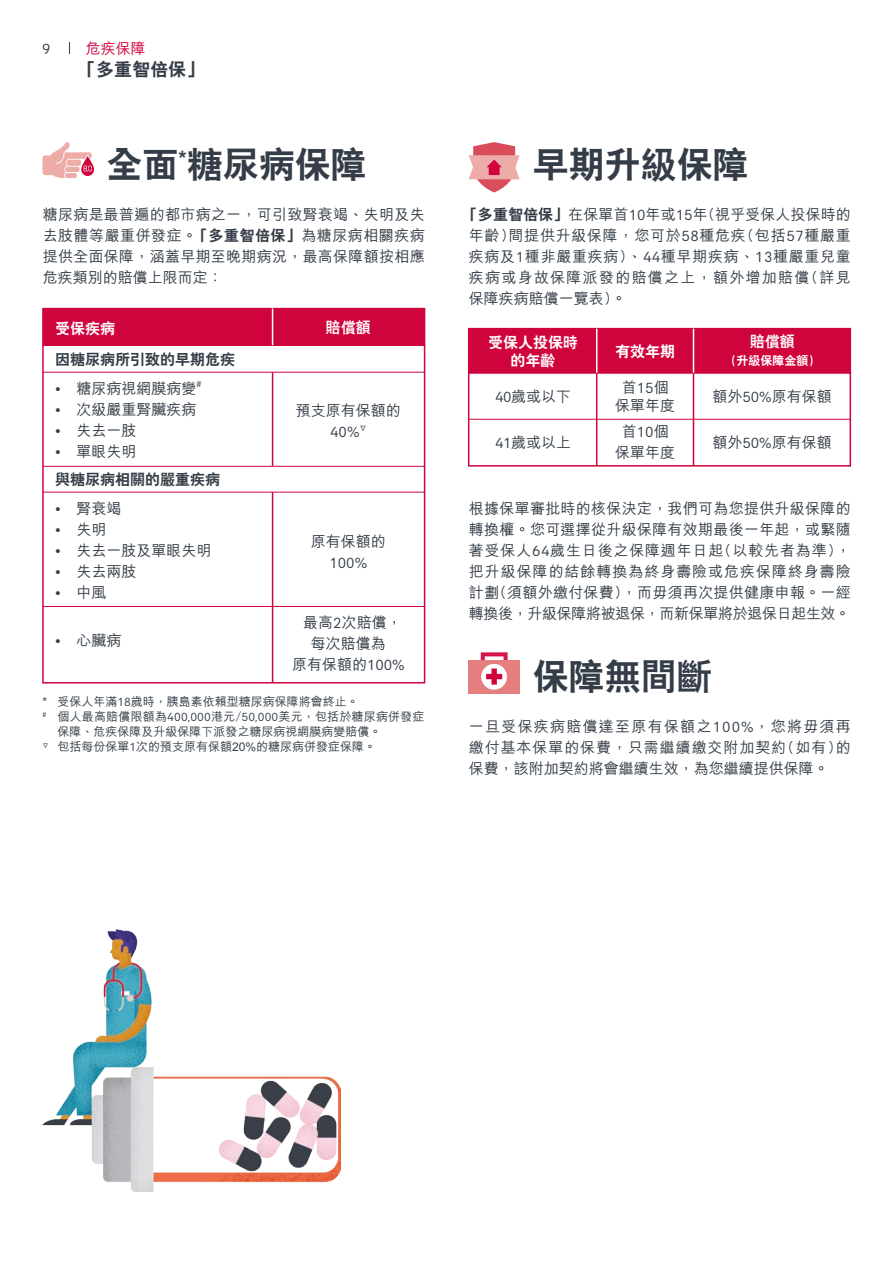
<style>
.page{position:relative;width:893px;height:1263px;background:#fff}
.page>*{position:absolute;margin:0;border:0;box-sizing:border-box;transform-origin:0 0}
.t1{font:800 36px "C Hei 2 HK";color:#343d47}
.t2{font:800 18px "C Hei 2 HK";color:#343d47}
.t3{font:500 15px/21px "M Hei HK";color:#343d47;text-align:justify}
.t4{font:800 15px/18px "C Hei 2 HK";color:#fff;text-align:center}
.t5{font:800 15px "C Hei 2 HK";color:#343d47}
.t6{font:15px "AIA Everest";color:#343d47}
.t7{font:500 15px "M Hei HK";color:#d0043d}
.t8{font:500 12px "M Hei HK";color:#343d47}
.t9{font:800 12px "C Hei 2 HK";color:#fff}
.s1{font-family:"C Hei 2 HK";font-weight:800}
.s2{font-family:"AIA Everest";font-weight:400}
</style>
<div class="page">
<div style="left:468px;top:328px;width:383px;height:45px;background:#d0043d"></div>
<div style="left:468px;top:372px;width:383px;height:95px;border:2px solid #d0043d"></div>
<hr style="left:596px;top:373px;width:1px;height:93px;background:#d0043d">
<hr style="left:469px;top:372px;width:381px;height:1px;background:#d0043d">
<hr style="left:469px;top:419px;width:382px;height:1px;background:#d0043d">
<hr style="left:596px;top:329px;width:1px;height:44px;background:#fff">
<hr style="left:693px;top:373px;width:1px;height:93px;background:#d0043d">
<hr style="left:693px;top:329px;width:1px;height:44px;background:#fff">
<div style="left:469px;top:660px;width:51px;height:34px;background:#e47e7f"></div>
<svg style="left:481px;top:664px;width:26px;height:26px"></svg>
<svg style="left:481px;top:652px;width:27px;height:33px"></svg>
<svg style="left:469px;top:142px;width:51px;height:50px"></svg>
<div style="left:42px;top:308px;width:383px;height:38px;background:#d0043d"></div>
<div style="left:42px;top:344px;width:383px;height:339px;border:2px solid #d0043d"></div>
<hr style="left:43px;top:345px;width:381px;height:1px;background:#d0043d">
<hr style="left:43px;top:372px;width:381px;height:1px;background:#d0043d">
<hr style="left:272px;top:309px;width:1px;height:36px;background:#fff">
<hr style="left:43px;top:466px;width:381px;height:1px;background:#d0043d">
<hr style="left:43px;top:492px;width:381px;height:1px;background:#d0043d">
<hr style="left:43px;top:606px;width:381px;height:1px;background:#d0043d">
<hr style="left:272px;top:372px;width:1px;height:94px;background:#d0043d">
<hr style="left:272px;top:492px;width:1px;height:190px;background:#d0043d">
<svg style="left:42px;top:142px;width:52px;height:36px"></svg>
<img style="left:43px;top:930px;width:297px;height:261px">
<p class="t6" style="left:42px;top:40px;width:10px">9</p>
<p class="t7" style="left:86px;top:38px;width:61px">危疾保障</p>
<p class="t2" style="left:78px;top:60px;width:127px">「多重智倍保」</p>
<h1 class="t1" style="left:107px;top:147px;width:262px">全面<sup>*</sup>糖尿病保障</h1>
<p class="t3" style="left:43px;top:203px;width:383px">糖尿病是最普遍的都市病之一，可引致腎衰竭、失明及失去肢體等嚴重併發症。<span class="s1">「多重智倍保」</span>為糖尿病相關疾病提供全面保障，涵蓋早期至晚期病況，最高保障額按相應危疾類別的賠償上限而定：</p>
<p class="t4" style="left:55px;top:319px;width:61px">受保疾病</p>
<p class="t5" style="left:55px;top:352px;width:181px">因糖尿病所引致的早期危疾</p>
<p class="t3" style="left:55px;top:376px;width:148px"><span class="s2">•</span> 糖尿病視網膜病變<sup>#</sup></p>
<p class="t3" style="left:55px;top:397px;width:143px"><span class="s2">•</span> 次級嚴重腎臟疾病</p>
<p class="t3" style="left:55px;top:418px;width:83px"><span class="s2">•</span> 失去一肢</p>
<p class="t3" style="left:55px;top:439px;width:83px"><span class="s2">•</span> 單眼失明</p>
<p class="t5" style="left:55px;top:472px;width:166px">與糖尿病相關的嚴重疾病</p>
<p class="t3" style="left:55px;top:496px;width:68px"><span class="s2">•</span> 腎衰竭</p>
<p class="t3" style="left:55px;top:517px;width:53px"><span class="s2">•</span> 失明</p>
<p class="t3" style="left:55px;top:538px;width:158px"><span class="s2">•</span> 失去一肢及單眼失明</p>
<p class="t3" style="left:55px;top:559px;width:83px"><span class="s2">•</span> 失去兩肢</p>
<p class="t3" style="left:55px;top:580px;width:53px"><span class="s2">•</span> 中風</p>
<p class="t3" style="left:55px;top:629px;width:68px"><span class="s2">•</span> 心臟病</p>
<p class="t4" style="left:326px;top:318px;width:46px">賠償額</p>
<p class="t3" style="left:296px;top:398px;width:106px">預支原有保額的</p>
<p class="t6" style="left:330px;top:423px;width:38px">40%<sup>▽</sup></p>
<p class="t3" style="left:311px;top:530px;width:76px">原有保額的</p>
<p class="t6" style="left:329px;top:555px;width:39px">100%</p>
<p class="t3" style="left:292px;top:611px;width:114px;text-align:center">最高<span class="s2">2</span>次賠償，每次賠償為<br>原有保額的<span class="s2">100%</span></p>
<p class="t8" style="left:43px;top:693px;width:318px">* 受保人年滿<span class="s2">18</span>歲時，胰島素依賴型糖尿病保障將會終止。</p>
<p class="t8" style="left:43px;top:708px;width:383px"><sup>#</sup> 個人最高賠償限額為<span class="s2">400,000</span>港元/<span class="s2">50,000</span>美元，包括於糖尿病併發症</p>
<p class="t8" style="left:58px;top:723px;width:325px">保障、危疾保障及升級保障下派發之糖尿病視網膜病變賠償。</p>
<p class="t8" style="left:43px;top:738px;width:335px"><sup>▽</sup> 包括每份保單<span class="s2">1</span>次的預支原有保額20%的糖尿病併發症保障。</p>
<h1 class="t1" style="left:533px;top:147px;width:217px">早期升級保障</h1>
<p class="t3" style="left:469px;top:203px;width:383px;text-indent:-6px"><span class="s1">「多重智倍保」</span>在保單首<span class="s2">10</span>年或<span class="s2">15</span>年(視乎受保人投保時的年齡)間提供升級保障，您可於<span class="s2">58</span>種危疾(包括<span class="s2">57</span>種嚴重疾病及<span class="s2">1</span>種非嚴重疾病)、<span class="s2">44</span>種早期疾病、<span class="s2">13</span>種嚴重兒童疾病或身故保障派發的賠償之上，額外增加賠償(詳見保障疾病賠償一覽表)。</p>
<p class="t4" style="left:488px;top:334px;width:91px">受保人投保時的年齡</p>
<p class="t3" style="left:495px;top:384px;width:78px"><span class="s2">40</span>歲或以下</p>
<p class="t3" style="left:495px;top:431px;width:78px"><span class="s2">41</span>歲或以上</p>
<p class="t4" style="left:615px;top:343px;width:61px">有效年期</p>
<p class="t3" style="left:615px;top:377px;width:61px;line-height:18px;text-align:center">首<span class="s2">15</span>個保單年度</p>
<p class="t3" style="left:615px;top:419px;width:61px;text-align:center">首<span class="s2">10</span>個保單年度</p>
<p class="t4" style="left:750px;top:332px;width:46px">賠償額</p>
<p class="t9" style="left:730px;top:354px;width:85px">(升級保障金額)</p>
<p class="t3" style="left:712px;top:384px;width:121px">額外<span class="s2">50%</span>原有保額</p>
<p class="t3" style="left:712px;top:431px;width:121px">額外<span class="s2">50%</span>原有保額</p>
<p class="t3" style="left:469px;top:497px;width:383px">根據保單審批時的核保決定，我們可為您提供升級保障的轉換權。您可選擇從升級保障有效期最後一年起，或緊隨著受保人<span class="s2">64</span>歲生日後之保障週年日起(以較先者為準)，把升級保障的結餘轉換為終身壽險或危疾保障終身壽險計劃(須額外繳付保費)，而毋須再次提供健康申報。一經轉換後，升級保障將被退保，而新保單將於退保日起生效。</p>
<h1 class="t1" style="left:533px;top:658px;width:181px">保障無間斷</h1>
<p class="t3" style="left:469px;top:715px;width:383px">一旦受保疾病賠償達至原有保額之<span class="s2">100%</span>，您將毋須再繳付基本保單的保費，只需繼續繳交附加契約(如有)的保費，該附加契約將會繼續生效，為您繼續提供保障。</p>
</div>
